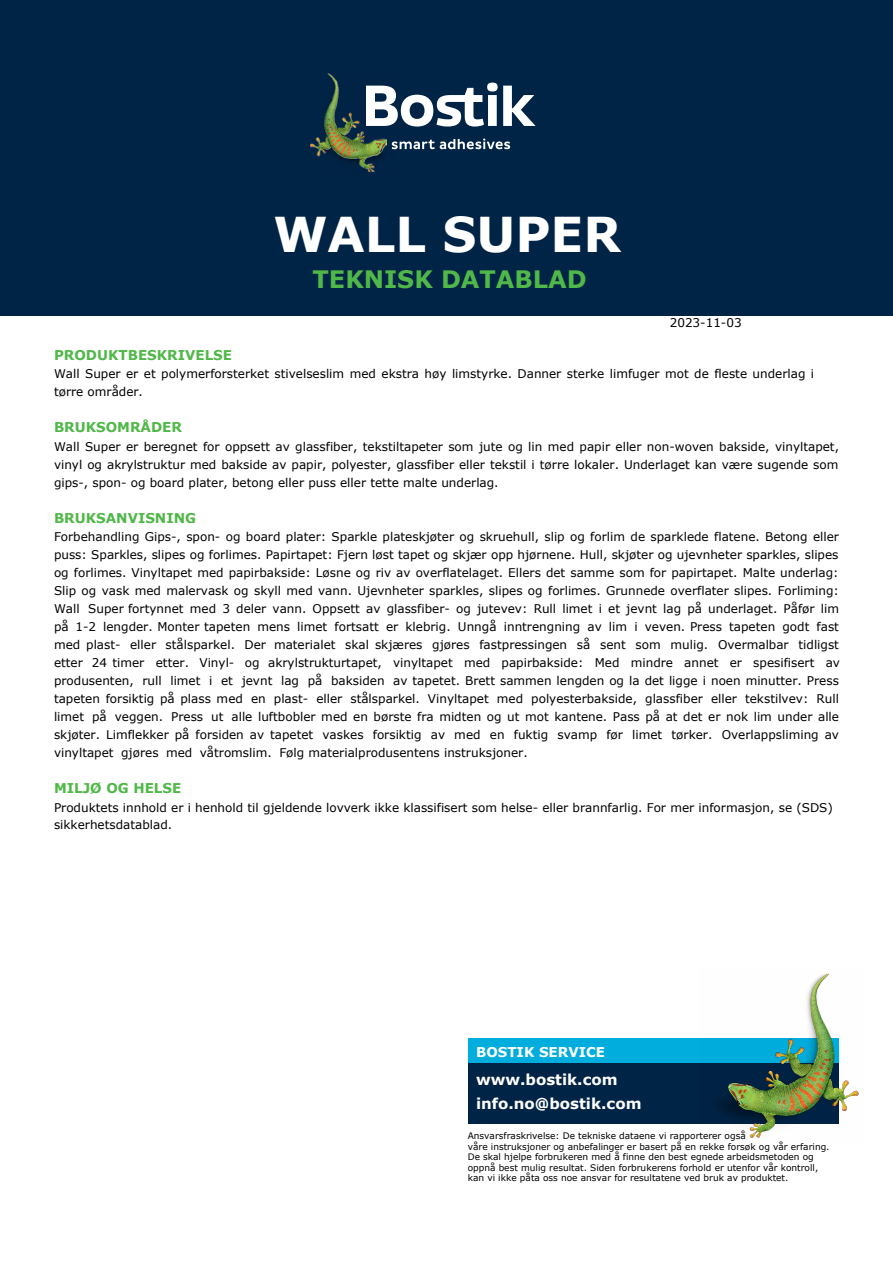
<style>
.page{position:relative;width:893px;height:1263px;background:#fff}
.page>*{position:absolute;margin:0;border:0;box-sizing:border-box;transform-origin:0 0}
.t1{font:700 48px "Verdana";color:#fff}
.t2{font:700 24px "Verdana";color:#50b848}
.t3{font:700 23.55px "Verdana";color:#fff}
.t4{font:700 19.05px "Verdana";color:#fff}
.t5{font:700 15px/24px "Verdana";color:#fff}
.t6{font:700 13.5px "Verdana";color:#50b848}
.t7{font:700 13.5px "Verdana";color:#fff}
.t8{font:12px/18px "Verdana";color:#000}
.t9{font:9px/10.5px "Verdana";color:#000}
</style>
<div class="page">
<div style="left:0;top:0;width:893px;height:316px;background:#002446"></div>
<img style="left:311px;top:73px;width:75px;height:98px">
<svg style="left:392px;top:139px;width:118px;height:10px"></svg>
<svg style="left:366px;top:83px;width:170px;height:44px"></svg>
<div style="left:469px;top:1038px;width:370px;height:26px;background:#00addc"></div>
<div style="left:469px;top:1063px;width:370px;height:61px;background:#002446"></div>
<img style="left:719px;top:973px;width:140px;height:165px">
<h1 class="t1" style="left:273px;top:201px;width:349px">WALL SUPER</h1>
<h2 class="t2" style="left:313px;top:262px;width:276px">TEKNISK DATABLAD</h2>
<p class="t8" style="left:670px;top:313px;width:73px">2023-11-03</p>
<p class="t6" style="left:54px;top:346px;width:180px">PRODUKTBESKRIVELSE</p>
<p class="t8" style="left:54px;top:365px;width:762px">Wall Super er et polymerforsterket stivelseslim med ekstra høy limstyrke. Danner sterke limfuger mot de fleste underlag i tørre områder.</p>
<p class="t6" style="left:54px;top:418px;width:130px">BRUKSOMRÅDER</p>
<p class="t8" style="left:54px;top:437px;width:787px;text-align:justify">Wall Super er beregnet for oppsett av glassfiber, tekstiltapeter som jute og lin med papir eller non-woven bakside, vinyltapet, vinyl og akrylstruktur med bakside av papir, polyester, glassfiber eller tekstil i tørre lokaler. Underlaget kan være sugende som gips-, spon- og board plater, betong eller puss eller tette malte underlag.</p>
<p class="t6" style="left:54px;top:508px;width:144px">BRUKSANVISNING</p>
<p class="t8" style="left:54px;top:528px;width:787px">Forbehandling Gips-, spon- og board plater: Sparkle plateskjøter og skruehull, slip og forlim de sparklede flatene. Betong eller puss: Sparkles, slipes og forlimes. Papirtapet: Fjern løst tapet og skjær opp hjørnene. Hull, skjøter og ujevnheter sparkles, slipes og forlimes. Vinyltapet med papirbakside: Løsne og riv av overflatelaget. Ellers det samme som for papirtapet. Malte underlag:<br>Slip og vask med malervask og skyll med vann. Ujevnheter sparkles, slipes og forlimes. Grunnede overflater slipes. Forliming:<br>Wall Super fortynnet med 3 deler vann. Oppsett av glassfiber- og jutevev: Rull limet i et jevnt lag på underlaget. Påfør lim på 1-2 lengder. Monter tapeten mens limet fortsatt er klebrig. Unngå inntrengning av lim i veven. Press tapeten godt fast med plast- eller stålsparkel. Der materialet skal skjæres gjøres fastpressingen så sent som mulig. Overmalbar tidligst etter 24 timer etter. Vinyl- og akrylstrukturtapet, vinyltapet med papirbakside: Med mindre annet er spesifisert av produsenten, rull limet i et jevnt lag på baksiden av tapetet. Brett sammen lengden og la det ligge i noen minutter. Press tapeten forsiktig på plass med en plast- eller stålsparkel. Vinyltapet med polyesterbakside, glassfiber eller tekstilvev: Rull limet på veggen. Press ut alle luftbobler med en børste fra midten og ut mot kantene. Pass på at det er nok lim under alle skjøter. Limflekker på forsiden av tapetet vaskes forsiktig av med en fuktig svamp før limet tørker. Overlappsliming av vinyltapet gjøres med våtromslim. Følg materialprodusentens instruksjoner.</p>
<p class="t6" style="left:54px;top:779px;width:129px">MILJØ OG HELSE</p>
<p class="t8" style="left:54px;top:798px;width:780px">Produktets innhold er i henhold til gjeldende lovverk ikke klassifisert som helse- eller brannfarlig. For mer informasjon, se (SDS) sikkerhetsdatablad.</p>
<p class="t7" style="left:476px;top:1042px;width:130px">BOSTIK SERVICE</p>
<p class="t5" style="left:476px;top:1067px;width:167px">www.bostik.com info.no@bostik.com</p>
<p class="t9" style="left:468px;top:1130px;width:363px">Ansvarsfraskrivelse: De tekniske dataene vi rapporterer også<br>våre instruksjoner og anbefalinger er basert på en rekke forsøk og vår erfaring.<br>De skal hjelpe forbrukeren med å finne den best egnede arbeidsmetoden og oppnå best mulig resultat. Siden forbrukerens forhold er utenfor vår kontroll, kan vi ikke påta oss noe ansvar for resultatene ved bruk av produktet.</p>
<h3 class="t4" style="left:476px;top:1063px;width:118px">Smart help</h3>
<h3 class="t3" style="left:476px;top:1083px;width:219px">1-800-726-7845</h3>
</div>
